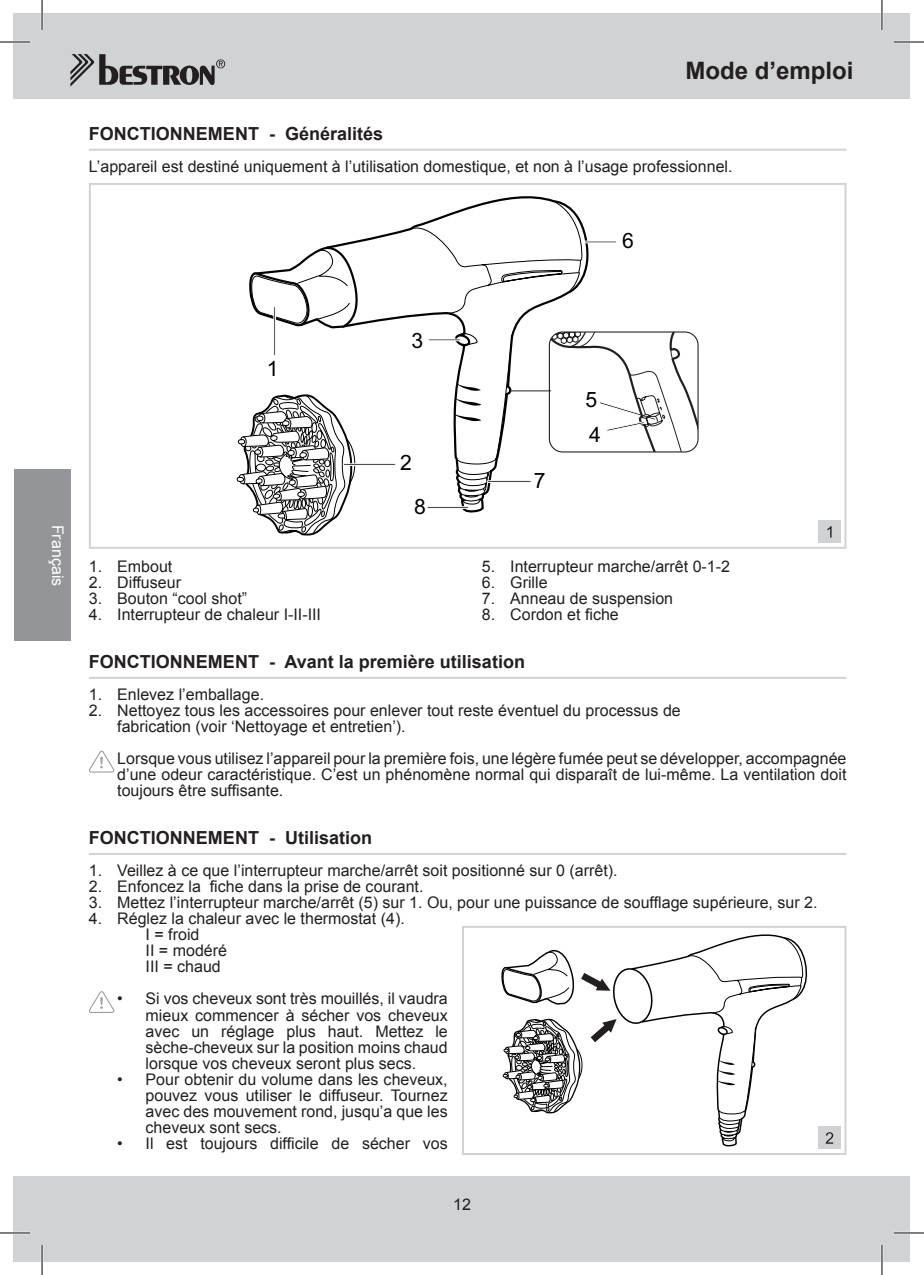
<style>
.page{position:relative;width:924px;height:1275px;background:#fff}
.page>*{position:absolute;margin:0;border:0;box-sizing:border-box;transform-origin:0 0}
.t1{font:700 24px "Arial";color:#231f20}
.t2{font:21.2px "Arial";color:#000001}
.t3{font:700 18px "Arial";color:#231f20}
.t4{font:16px/16px "Arial";color:#231f20;text-align:justify}
.t5{font:16px "Arial";color:#fff}
</style>
<div class="page">
<div style="left:14px;top:14px;width:895px;height:85px;background:#d1d2d4"></div>
<div style="left:14px;top:1176px;width:895px;height:85px;background:#d1d2d4"></div>
<svg style="left:70px;top:54px;width:155px;height:33px"></svg>
<div style="left:14px;top:470px;width:56px;height:171px;background:#939598"></div>
<hr style="left:89px;top:149px;width:757px;height:2px;background:#d1d2d4">
<div style="left:817px;top:520px;width:23px;height:23px;background:#d1d2d4"></div>
<svg style="left:827px;top:526px;width:4px;height:11px"></svg>
<svg style="left:236px;top:394px;width:89px;height:141px"></svg>
<svg style="left:325px;top:196px;width:270px;height:331px"></svg>
<svg style="left:296px;top:200px;width:286px;height:265px"></svg>
<svg style="left:503px;top:271px;width:59px;height:11px"></svg>
<svg style="left:454px;top:332px;width:38px;height:173px"></svg>
<svg style="left:249px;top:244px;width:113px;height:88px"></svg>
<div style="left:584px;top:241px;width:33px;height:2px;border:1px solid #fff"></div>
<div style="left:273px;top:306px;width:3px;height:50px;border:1px solid #fff"></div>
<div style="left:427px;top:339px;width:34px;height:2px;border:1px solid #fff"></div>
<div style="left:486px;top:480px;width:45px;height:3px;border:1px solid #fff"></div>
<div style="left:426px;top:506px;width:43px;height:3px;border:1px solid #fff"></div>
<svg style="left:549px;top:332px;width:148px;height:120px"></svg>
<hr style="left:510px;top:390px;width:40px;height:1px;background:#231f20">
<div style="left:89px;top:183px;width:757px;height:366px;border:2px solid #d1d2d4"></div>
<hr style="left:89px;top:677px;width:757px;height:2px;background:#d1d2d4">
<hr style="left:89px;top:853px;width:757px;height:2px;background:#d1d2d4">
<svg style="left:89px;top:750px;width:25px;height:22px"></svg>
<svg style="left:89px;top:991px;width:25px;height:22px"></svg>
<svg style="left:501px;top:934px;width:305px;height:212px"></svg>
<div style="left:462px;top:926px;width:384px;height:229px;border:2px solid #d1d2d4"></div>
<div style="left:817px;top:1126px;width:23px;height:23px;background:#d1d2d4"></div>
<svg style="left:825px;top:1132px;width:7px;height:11px"></svg>
<hr style="left:0;top:41px;width:30px;height:2px;background:#fff">
<hr style="left:893px;top:41px;width:30px;height:2px;background:#fff">
<hr style="left:0;top:1231px;width:30px;height:3px;background:#fff">
<hr style="left:893px;top:1231px;width:30px;height:3px;background:#fff">
<hr style="left:41px;top:0;width:2px;height:30px;background:#fff">
<hr style="left:41px;top:1245px;width:2px;height:30px;background:#fff">
<hr style="left:880px;top:0;width:2px;height:30px;background:#fff">
<hr style="left:880px;top:1245px;width:2px;height:30px;background:#fff">
<hr style="left:0;top:42px;width:30px;height:1px;background:#000">
<hr style="left:893px;top:42px;width:30px;height:1px;background:#000">
<hr style="left:0;top:1232px;width:30px;height:1px;background:#000">
<hr style="left:893px;top:1232px;width:30px;height:1px;background:#000">
<hr style="left:42px;top:0;width:1px;height:30px;background:#000">
<hr style="left:42px;top:1245px;width:1px;height:30px;background:#000">
<hr style="left:881px;top:0;width:1px;height:30px;background:#000">
<hr style="left:881px;top:1245px;width:1px;height:30px;background:#000">
<h1 class="t1" style="left:685px;top:62px;width:170px">Mode d’emploi</h1>
<p class="t3" style="left:89px;top:127px;width:296px">fonctionneMent - généralités</p>
<p class="t4" style="left:89px;top:159px;width:645px">L’appareil est destiné uniquement à l’utilisation domestique, et non à l’usage professionnel.</p>
<h2 class="t2" style="left:621px;top:228px;width:13px">6</h2>
<p class="t5" style="left:68px;top:525px;width:63px;rotate:90deg">Français</p>
<h2 class="t2" style="left:267px;top:356px;width:13px">1</h2>
<h2 class="t2" style="left:411px;top:329px;width:13px">3</h2>
<h2 class="t2" style="left:400px;top:450px;width:13px">2</h2>
<h2 class="t2" style="left:414px;top:494px;width:13px">8</h2>
<h2 class="t2" style="left:533px;top:468px;width:13px">7</h2>
<h2 class="t2" style="left:585px;top:387px;width:13px">5</h2>
<h2 class="t2" style="left:589px;top:422px;width:13px">4</h2>
<p class="t4" style="left:481px;top:559px;width:249px">5. Interrupteur marche/arrêt 0-1-2</p>
<p class="t4" style="left:481px;top:575px;width:67px">6. Grille</p>
<p class="t4" style="left:481px;top:591px;width:193px">7. Anneau de suspension</p>
<p class="t4" style="left:481px;top:607px;width:138px">8. Cordon et fiche</p>
<p class="t3" style="left:89px;top:655px;width:437px">fonctionneMent - Avant la première utilisation</p>
<p class="t4" style="left:89px;top:687px;width:177px">1. Enlevez l’emballage.</p>
<p class="t4" style="left:117px;top:703px;width:565px;text-indent:-28px">2. Nettoyez tous les accessoires pour enlever tout reste éventuel du processus de fabrication (voir ‘Nettoyage et entretien’).</p>
<p class="t4" style="left:117px;top:751px;width:730px">Lorsque vous utilisez l’appareil pour la première fois, une légère fumée peut se développer, accompagnée d’une odeur caractéristique. C’est un phénomène normal qui disparaît de lui-même. La ventilation doit toujours être suffisante.</p>
<p class="t3" style="left:89px;top:831px;width:285px">fonctionneMent - Utilisation</p>
<p class="t4" style="left:89px;top:863px;width:530px">1. Veillez à ce que l’interrupteur marche/arrêt soit positionné sur 0 (arrêt).</p>
<p class="t4" style="left:89px;top:879px;width:336px">2. Enfoncez la fiche dans la prise de courant.</p>
<p class="t4" style="left:89px;top:895px;width:730px">3. Mettez l’interrupteur marche/arrêt (5) sur 1. Ou, pour une puissance de soufflage supérieure, sur 2.</p>
<p class="t4" style="left:145px;top:911px;width:260px;text-align:left;text-indent:-57px">4. Réglez la chaleur avec le thermostat (4).<br>I = froid<br>II = modéré<br>III = chaud</p>
<p class="t4" style="left:117px;top:991px;width:7px">•</p>
<p class="t4" style="left:145px;top:991px;width:303px">Si vos cheveux sont très mouillés, il vaudra mieux commencer à sécher vos cheveux avec un réglage plus haut. Mettez le sèche-cheveux sur la position moins chaud lorsque vos cheveux seront plus secs.</p>
<p class="t4" style="left:145px;top:1071px;width:303px;text-indent:-28px">• Pour obtenir du volume dans les cheveux, pouvez vous utiliser le diffuseur. Tournez avec des mouvement rond, jusqu’a que les cheveux sont secs.</p>
<p class="t4" style="left:117px;top:1135px;width:332px">• Il est toujours difficile de sécher vos</p>
<p class="t4" style="left:89px;top:559px;width:85px">1. Embout</p>
<p class="t4" style="left:89px;top:575px;width:94px">2. Diffuseur</p>
<p class="t4" style="left:89px;top:591px;width:160px">3. Bouton “cool shot”</p>
<p class="t4" style="left:89px;top:607px;width:233px">4. Interrupteur de chaleur I-II-III</p>
<p class="t4" style="left:453px;top:1197px;width:19px">12</p>
</div>
